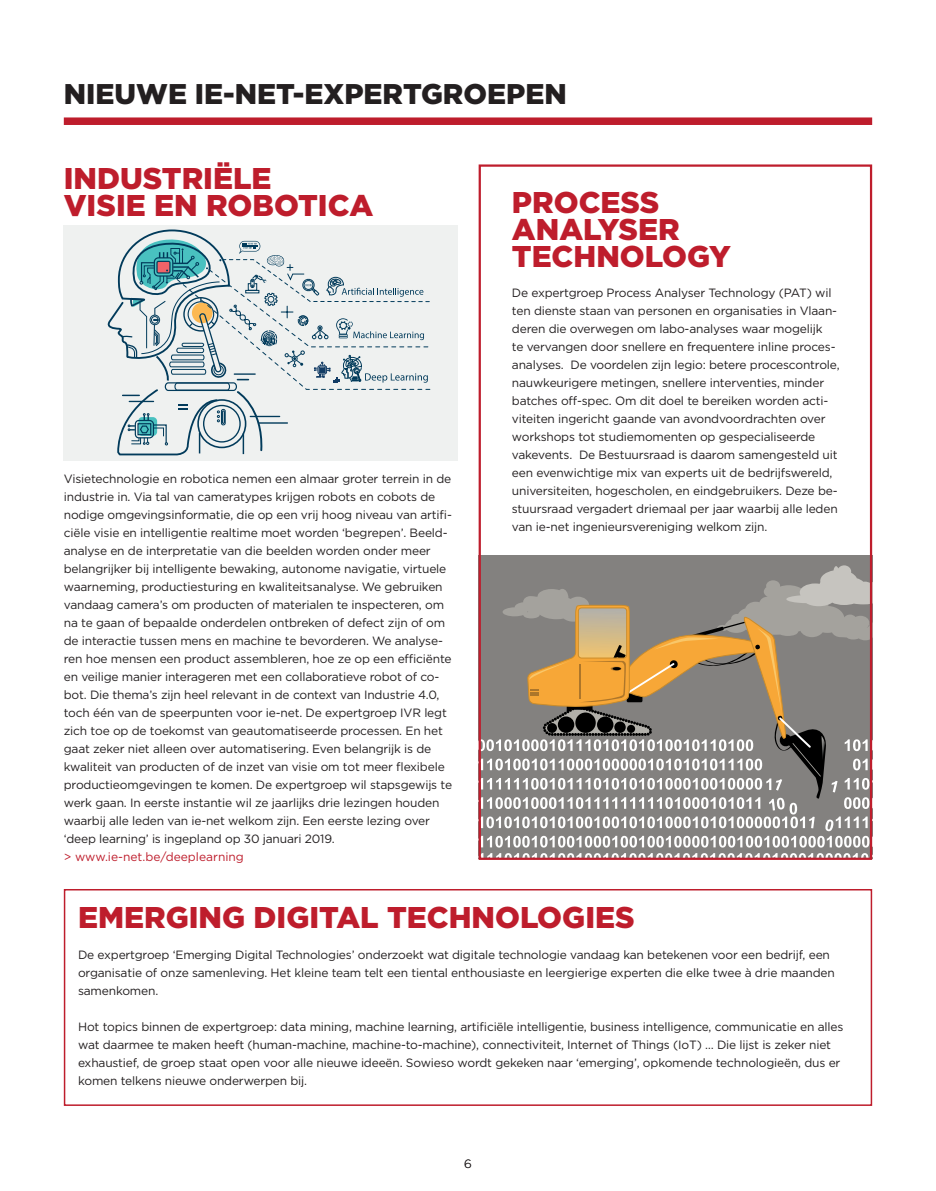
<style>
.page{position:relative;width:936px;height:1191px;background:#fff}
.page>*{position:absolute;margin:0;border:0;box-sizing:border-box;transform-origin:0 0}
.t1{font:900 30px/27px "Gotham";color:#be1d2c}
.t2{font:900 28.5px "Gotham";color:#231f20}
.t3{font:12px/18px "Gotham";letter-spacing:-.015em;color:#231f20}
.t4{font:12px "Gotham";color:#be1d2c}
.t5{font:300 12px "Gotham";color:#231f20}
</style>
<div class="page">
<div style="left:64px;top:117px;width:808px;height:8px;background:#be1d2c"></div>
<div style="left:64px;top:889px;width:808px;height:217px;border:2px solid #be1d2c"></div>
<div style="left:64px;top:225px;width:394px;height:235px;background:#eff1f0"></div>
<svg style="left:107px;top:229px;width:324px;height:227px"></svg>
<div style="left:478px;top:555px;width:394px;height:304px;background:#83817f"></div>
<svg style="left:481px;top:739px;width:388px;height:118px"></svg>
<svg style="left:502px;top:565px;width:367px;height:233px"></svg>
<div style="left:478px;top:164px;width:394px;height:696px;border:2px solid #be1d2c"></div>
<h2 class="t2" style="left:64px;top:78px;width:504px">NIEUWE IE-NET-EXPERTGROEPEN</h2>
<h1 class="t1" style="left:64px;top:164px;width:311px">INDUSTRIËLE<br>VISIE EN ROBOTICA</h1>
<p class="t3" style="left:64px;top:470px;width:390px">Visietechnologie en robotica nemen een almaar groter terrein in de industrie in. Via tal van cameratypes krijgen robots en cobots de nodige omgevingsinformatie, die op een vrij hoog niveau van artifi&shy;ciële visie en intelligentie realtime moet worden ‘begrepen’. Beeld&shy;analyse en de interpretatie van die beelden worden onder meer belangrijker bij intelligente bewaking, autonome navigatie, virtuele waarneming, productiesturing en kwaliteitsanalyse. We gebruiken vandaag camera’s om producten of materialen te inspecteren, om na te gaan of bepaalde onderdelen ontbreken of defect zijn of om de interactie tussen mens en machine te bevorderen. We analyse&shy;ren hoe mensen een product assembleren, hoe ze op een efficiënte en veilige manier interageren met een collaboratieve robot of co&shy;bot. Die thema’s zijn heel relevant in de context van Industrie 4.0, toch één van de speerpunten voor ie-net. De expertgroep IVR legt zich toe op de toekomst van geautomatiseerde processen. En het gaat zeker niet alleen over automatisering. Even belangrijk is de kwaliteit van producten of de inzet van visie om tot meer flexibele productieomgevingen te komen. De expertgroep wil stapsgewijs te werk gaan. In eerste instantie wil ze jaarlijks drie lezingen houden waarbij alle leden van ie-net welkom zijn. Een eerste lezing over ‘deep learning’ is ingepland op 30 januari 2019.</p>
<p class="t4" style="left:64px;top:850px;width:182px">&gt; www.ie-net.be/deeplearning</p>
<h1 class="t1" style="left:512px;top:188px;width:220px">PROCESS<br>ANALYSER<br>TECHNOLOGY</h1>
<p class="t3" style="left:512px;top:284px;width:329px">De expertgroep Process Analyser Technology (PAT) wil ten dienste staan van personen en organisaties in Vlaan&shy;deren die overwegen om labo-analyses waar mogelijk<br>te vervangen door snellere en frequentere inline proces&shy;analyses. De voordelen zijn legio: betere procescontrole, nauwkeurigere metingen, snellere interventies, minder batches off-spec. Om dit doel te bereiken worden acti&shy;viteiten ingericht gaande van avondvoordrachten over workshops tot studiemomenten op gespecialiseerde vakevents. De Bestuursraad is daarom samengesteld uit een evenwichtige mix van experts uit de bedrijfswereld, universiteiten, hogescholen, en eindgebruikers. Deze be&shy;stuursraad vergadert driemaal per jaar waarbij alle leden van ie-net ingenieursvereniging welkom zijn.</p>
<h1 class="t1" style="left:78px;top:903px;width:558px">EMERGING DIGITAL TECHNOLOGIES</h1>
<p class="t3" style="left:78px;top:945px;width:758px">De expertgroep ‘Emerging Digital Technologies’ onderzoekt wat digitale technologie vandaag kan betekenen voor een bedrijf, een organisatie of onze samenleving. Het kleine team telt een tiental enthousiaste en leergierige experten die elke twee à drie maanden samenkomen.</p>
<p class="t3" style="left:78px;top:1017px;width:766px">Hot topics binnen de expertgroep: data mining, machine learning, artificiële intelligentie, business intelligence, communicatie en alles wat daarmee te maken heeft (human-machine, machine-to-machine), connectiviteit, Internet of Things (IoT) … Die lijst is zeker niet exhaustief, de groep staat open voor alle nieuwe ideeën. Sowieso wordt gekeken naar ‘emerging’, opkomende technologieën, dus er komen telkens nieuwe onderwerpen bij.</p>
<p class="t5" style="left:464px;top:1157px;width:9px">6</p>
</div>
